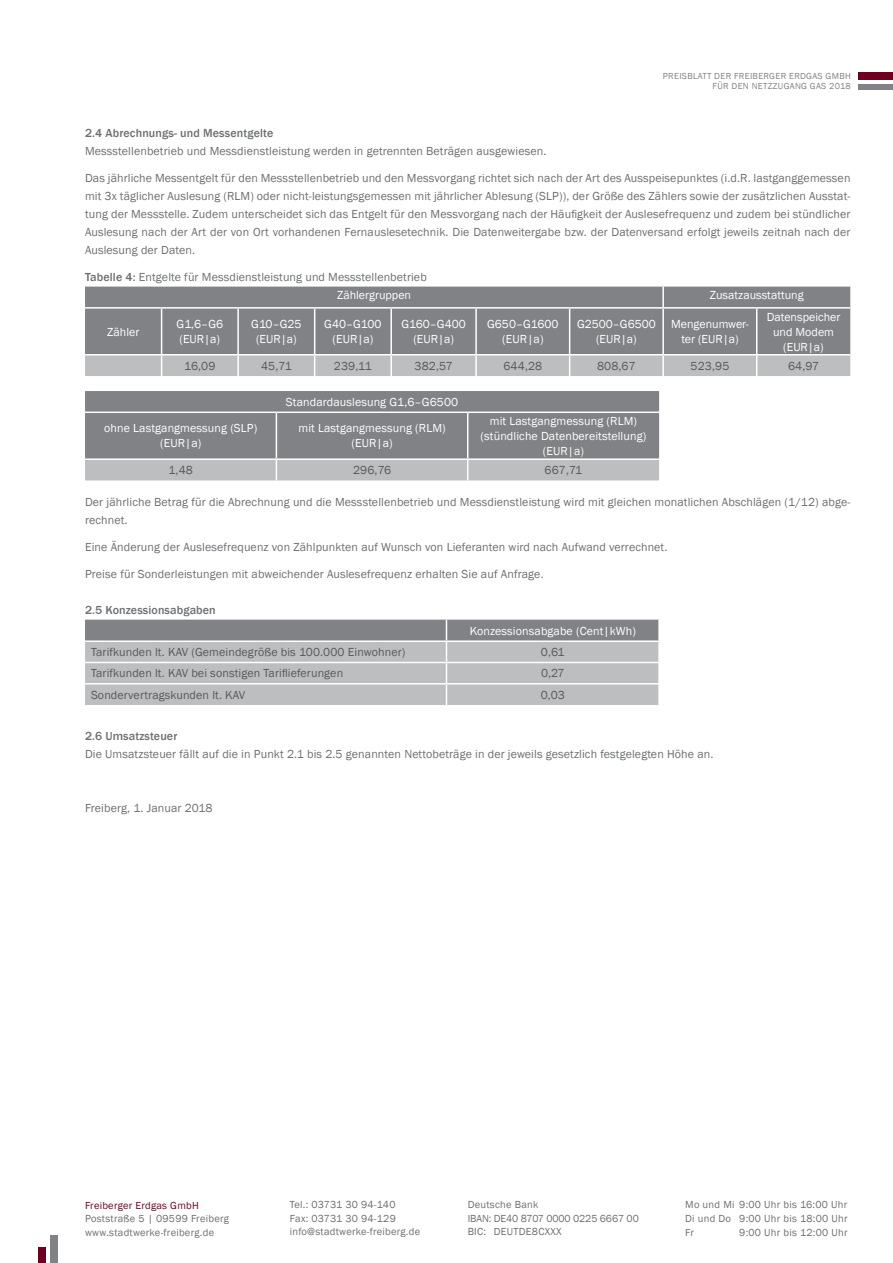
<style>
.page{position:relative;width:893px;height:1263px;background:#fff}
.page>*{position:absolute;margin:0;border:0;box-sizing:border-box;transform-origin:0 0}
.t1{font:12px/18px "Franklin Gothic";letter-spacing:.01em;color:#6d6f71}
.t2{font:12px/15px "Franklin Gothic";letter-spacing:.01em;color:#fff;text-align:center}
.t3{font:12px "Franklin Gothic";letter-spacing:.01em;color:#58595b}
.t4{font:500 12px "Franklin Gothic";letter-spacing:.01em;color:#6d6f71}
.t5{font:10.5px/13.5px "Franklin Gothic";letter-spacing:.025em;color:#6d6f71}
.t6{font:10.5px "Franklin Gothic";letter-spacing:.025em;color:#6e0020}
.t7{font:9px/10.5px "Franklin Gothic";letter-spacing:.035em;color:#808285;text-align:right}
.s1{font-weight:500}
.s2{color:#fff}
</style>
<div class="page">
<div style="left:39px;top:1247px;width:7px;height:16px;background:#6e0020"></div>
<div style="left:51px;top:1235px;width:7px;height:28px;background:#808285"></div>
<div style="left:859px;top:72px;width:34px;height:7px;background:#6e0020"></div>
<div style="left:859px;top:84px;width:34px;height:6px;background:#808285"></div>
<div style="left:85px;top:287px;width:765px;height:67px;background:#808285"></div>
<hr style="left:662px;top:287px;width:2px;height:20px;background:#fff">
<hr style="left:85px;top:307px;width:77px;height:2px;background:#fff">
<hr style="left:162px;top:307px;width:76px;height:2px;background:#fff">
<hr style="left:161px;top:309px;width:1px;height:45px;background:#fff">
<hr style="left:238px;top:307px;width:77px;height:2px;background:#fff">
<hr style="left:237px;top:309px;width:2px;height:45px;background:#fff">
<hr style="left:315px;top:307px;width:76px;height:2px;background:#fff">
<hr style="left:314px;top:309px;width:1px;height:45px;background:#fff">
<hr style="left:391px;top:307px;width:85px;height:2px;background:#fff">
<hr style="left:390px;top:309px;width:2px;height:45px;background:#fff">
<hr style="left:476px;top:307px;width:94px;height:2px;background:#fff">
<hr style="left:475px;top:309px;width:2px;height:45px;background:#fff">
<hr style="left:570px;top:307px;width:93px;height:2px;background:#fff">
<hr style="left:569px;top:309px;width:1px;height:45px;background:#fff">
<hr style="left:663px;top:307px;width:94px;height:2px;background:#fff">
<hr style="left:662px;top:309px;width:2px;height:45px;background:#fff">
<hr style="left:757px;top:307px;width:93px;height:2px;background:#fff">
<hr style="left:756px;top:309px;width:1px;height:45px;background:#fff">
<div style="left:85px;top:355px;width:765px;height:21px;background:#bcbec0"></div>
<svg style="left:85px;top:391px;width:574px;height:89px;background:#929496"></svg>
<svg style="left:85px;top:620px;width:574px;height:85px;background:#b1b3b5"></svg>
<hr style="left:658px;top:684px;width:2px;height:21px;background:#fff">
<p class="t7" style="left:663px;top:71px;width:189px">PREISBLATT DER FREIBERGER ERDGAS GMBH<br>FÜR DEN NETZZUGANG GAS 2018</p>
<p class="t4" style="left:85px;top:125px;width:190px">2.4 Abrechnungs- und Messentgelte</p>
<p class="t1" style="left:85px;top:142px;width:463px">Messstellenbetrieb und Messdienstleistung werden in getrennten Beträgen ausgewiesen.</p>
<p class="t1" style="left:85px;top:169px;width:767px;text-align:justify">Das jährliche Messentgelt für den Messstellenbetrieb und den Messvorgang richtet sich nach der Art des Ausspeisepunktes (i.d.R. lastganggemessen mit 3x täglicher Auslesung (RLM) oder nicht-leistungsgemessen mit jährlicher Ablesung (SLP)), der Größe des Zählers sowie der zusätzlichen Ausstat&shy;tung der Messstelle. Zudem unterscheidet sich das Entgelt für den Messvorgang nach der Häufigkeit der Auslesefrequenz und zudem bei stündlicher Auslesung nach der Art der von Ort vorhandenen Fernauslesetechnik. Die Datenweitergabe bzw. der Datenversand erfolgt jeweils zeitnah nach der Auslesung der Daten.</p>
<p class="t1" style="left:337px;top:268px;width:91px;line-height:18.6px;text-indent:-252px"><span class="s1">Tabelle 4:</span> Entgelte für Messdienstleistung und Messstellenbetrieb<br><span class="s2">Zählergruppen</span></p>
<p class="t2" style="left:710px;top:288px;width:95px">Zusatzausstattung</p>
<p class="t2" style="left:107px;top:324px;width:34px">Zähler</p>
<p class="t2" style="left:177px;top:317px;width:48px;text-align:left">G1,6–G6 (EUR|a)</p>
<p class="t2" style="left:251px;top:317px;width:52px">G10–G25 (EUR|a)</p>
<p class="t2" style="left:324px;top:317px;width:59px">G40–G100 (EUR|a)</p>
<p class="t2" style="left:401px;top:317px;width:66px">G160–G400 (EUR|a)</p>
<p class="t2" style="left:487px;top:317px;width:73px">G650–G1600 (EUR|a)</p>
<p class="t2" style="left:577px;top:317px;width:80px">G2500–G6500 (EUR|a)</p>
<p class="t2" style="left:671px;top:317px;width:79px">Mengenumwer&shy;ter (EUR|a)</p>
<p class="t2" style="left:767px;top:309px;width:75px">Datenspeicher und Modem (EUR|a)</p>
<p class="t3" style="left:184px;top:358px;width:33px">16,09</p>
<p class="t3" style="left:261px;top:358px;width:32px">45,71</p>
<p class="t3" style="left:334px;top:358px;width:40px">239,11</p>
<p class="t3" style="left:415px;top:358px;width:40px">382,57</p>
<p class="t3" style="left:503px;top:358px;width:40px">644,28</p>
<p class="t3" style="left:597px;top:358px;width:40px">808,67</p>
<p class="t3" style="left:691px;top:358px;width:40px">523,95</p>
<p class="t3" style="left:788px;top:358px;width:32px">64,97</p>
<p class="t2" style="left:286px;top:395px;width:174px">Standardauslesung G1,6–G6500</p>
<p class="t2" style="left:104px;top:421px;width:155px">ohne Lastgangmessung (SLP) (EUR|a)</p>
<p class="t2" style="left:298px;top:421px;width:149px">mit Lastgangmessung (RLM) (EUR|a)</p>
<p class="t2" style="left:481px;top:414px;width:167px">mit Lastgangmessung (RLM) (stündliche Datenbereitstellung) (EUR|a)</p>
<p class="t3" style="left:169px;top:463px;width:26px">1,48</p>
<p class="t3" style="left:353px;top:463px;width:39px">296,76</p>
<p class="t3" style="left:545px;top:463px;width:39px">667,71</p>
<p class="t1" style="left:85px;top:493px;width:767px">Der jährliche Betrag für die Abrechnung und die Messstellenbetrieb und Messdienstleistung wird mit gleichen monatlichen Abschlägen (1/12) abge&shy;rechnet.</p>
<p class="t1" style="left:85px;top:538px;width:584px">Eine Änderung der Auslesefrequenz von Zählpunkten auf Wunsch von Lieferanten wird nach Aufwand verrechnet.</p>
<p class="t1" style="left:85px;top:565px;width:460px">Preise für Sonderleistungen mit abweichender Auslesefrequenz erhalten Sie auf Anfrage.</p>
<p class="t4" style="left:85px;top:602px;width:132px">2.5 Konzessionsabgaben</p>
<p class="t2" style="left:470px;top:623px;width:168px">Konzessionsabgabe (Cent|kWh)</p>
<p class="t3" style="left:91px;top:645px;width:316px">Tarifkunden lt. KAV (Gemeindegröße bis 100.000 Einwohner)</p>
<p class="t3" style="left:541px;top:645px;width:25px">0,61</p>
<p class="t3" style="left:91px;top:666px;width:254px">Tarifkunden lt. KAV bei sonstigen Tariflieferungen</p>
<p class="t3" style="left:541px;top:666px;width:25px">0,27</p>
<p class="t3" style="left:91px;top:687px;width:156px">Sondervertragskunden lt. KAV</p>
<p class="t3" style="left:541px;top:687px;width:26px">0,03</p>
<p class="t4" style="left:85px;top:728px;width:94px">2.6 Umsatzsteuer</p>
<p class="t1" style="left:85px;top:745px;width:630px">Die Umsatzsteuer fällt auf die in Punkt 2.1 bis 2.5 genannten Nettobeträge in der jeweils gesetzlich festgelegten Höhe an.</p>
<p class="t1" style="left:85px;top:799px;width:129px">Freiberg, 1. Januar 2018</p>
<p class="t6" style="left:85px;top:1198px;width:115px">Freiberger Erdgas GmbH</p>
<p class="t5" style="left:85px;top:1212px;width:145px">Poststraße 5 | 09599 Freiberg www.stadtwerke-freiberg.de</p>
<p class="t5" style="left:290px;top:1198px;width:132px">Tel.: 03731 30 94-140<br>Fax: 03731 30 94-129 info@stadtwerke-freiberg.de</p>
<p class="t5" style="left:468px;top:1198px;width:173px">Deutsche Bank<br>IBAN: DE40 8707 0000 0225 6667 00<br>BIC: DEUTDE8CXXX</p>
<p class="t5" style="left:685px;top:1198px;width:164px;text-align:justify">Mo und Mi 9:00 Uhr bis 16:00 Uhr Di und Do 9:00 Uhr bis 18:00 Uhr Fr</p>
<p class="t5" style="left:739px;top:1225px;width:110px">9:00 Uhr bis 12:00 Uhr</p>
</div>
